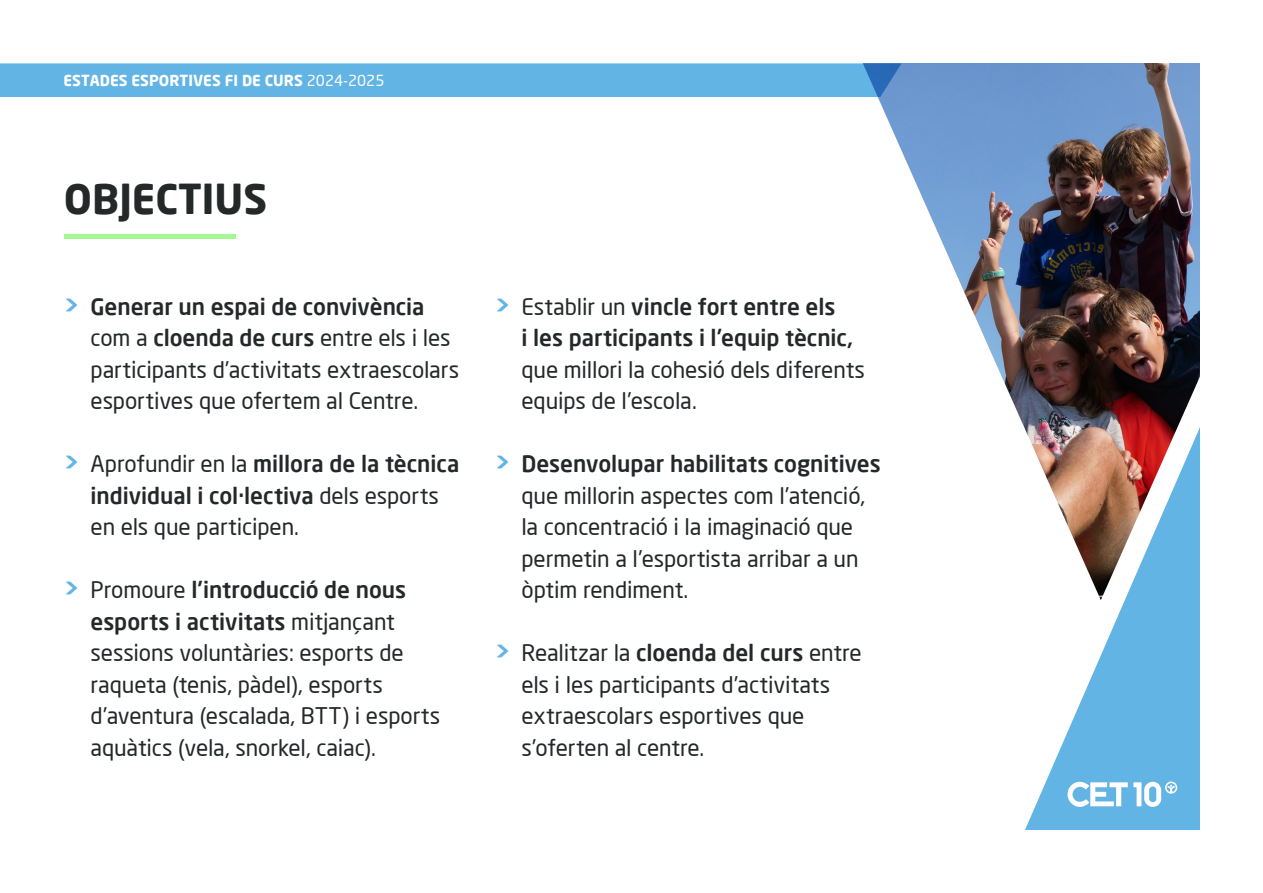
<style>
.page{position:relative;width:1263px;height:893px;background:#fff}
.page>*{position:absolute;margin:0;border:0;box-sizing:border-box;transform-origin:0 0}
.t1{font:700 40.5px "Neo Sans";color:#242829}
.t2{font:22.5px/31.5px "Neo Sans";letter-spacing:-.005em;color:#242829}
.t3{font:500 22.5px/31.5px "Neo Sans";color:#242829}
.t4{font:700 15px "Neo Sans";color:#fff}
.s1{font-weight:400}
.s2{font-weight:700;font-size:25.5px;color:#61b4e4}
.s3{font-weight:500}
</style>
<div class="page">
<div style="left:0;top:63px;width:828px;height:34px;background:#61b4e4"></div>
<div style="left:64px;top:234px;width:171px;height:5px;background:#a4f894"></div>
<img style="left:841px;top:63px;width:358px;height:346px">
<img style="left:1016px;top:135px;width:183px;height:694px">
<svg style="left:1067px;top:777px;width:110px;height:35px"></svg>
<p class="t4" style="left:64px;top:71px;width:322px">ESTADES ESPORTIVES FI DE CURS <span class="s1">2024-2025</span></p>
<h1 class="t1" style="left:64px;top:173px;width:205px">OBJECTIUS</h1>
<p class="t2" style="left:91px;top:290px;width:370px;text-indent:-27px"><span class="s2">&gt;</span> <span class="s3">Generar un espai de convivència </span>com a <span class="s3">cloenda de curs</span> entre els i les participants d’activitats extraescolars esportives que ofertem al Centre.</p>
<p class="t2" style="left:91px;top:448px;width:370px;text-indent:-27px"><span class="s2">&gt;</span> Aprofundir en la <span class="s3">millora de la tècnica individual i col·lectiva</span> dels esports en els que participen.</p>
<p class="t2" style="left:91px;top:574px;width:351px;text-indent:-27px"><span class="s2">&gt;</span> Promoure <span class="s3">l’introducció de nous esports i activitats</span> mitjançant sessions voluntàries: esports de raqueta (tenis, pàdel), esports d’aventura (escalada, BTT) i esports aquàtics (vela, snorkel, caiac).</p>
<p class="t3" style="left:521px;top:290px;width:333px;text-indent:-27px"><span class="s2">&gt;</span> <span class="s1">Establir un</span> vincle fort entre els<br>i les participants i l’equip tècnic,</p>
<p class="t2" style="left:521px;top:353px;width:345px">que millori la cohesió dels diferents equips de l’escola.</p>
<p class="t2" style="left:521px;top:448px;width:361px;text-indent:-27px"><span class="s2">&gt;</span> <span class="s3">Desenvolupar habilitats cognitives </span>que millorin aspectes com l’atenció, la concentració i la imaginació que permetin a l’esportista arribar a un òptim rendiment.</p>
<p class="t2" style="left:521px;top:637px;width:342px;text-indent:-27px"><span class="s2">&gt;</span> Realitzar la <span class="s3">cloenda del curs</span> entre els i les participants d’activitats extraescolars esportives que s’oferten al centre.</p>
</div>
